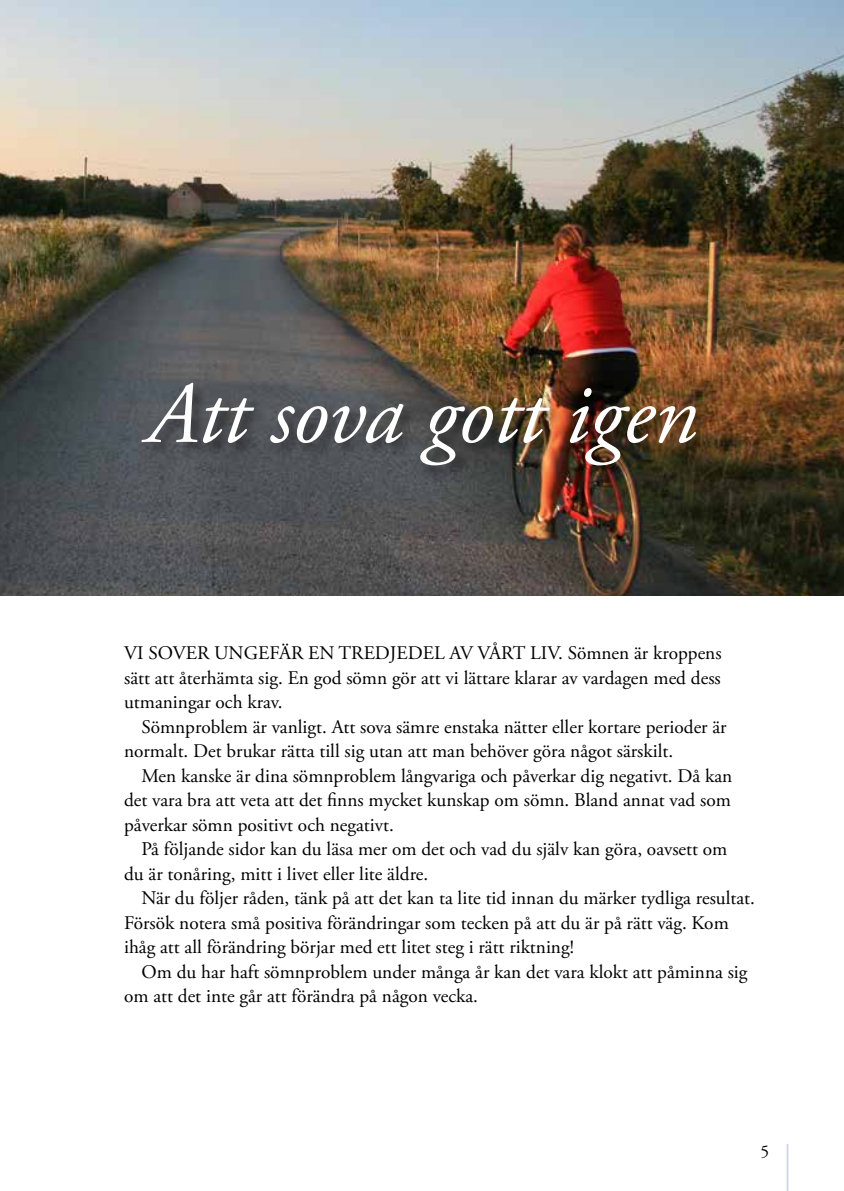
<style>
.page{position:relative;width:844px;height:1191px;background:#fff}
.page>*{position:absolute;margin:0;border:0;box-sizing:border-box;transform-origin:0 0}
.t1{font:italic 87.5px "Adobe Garamond Pro";color:#fff}
.t2{font:19.25px/24.5px "Adobe Garamond Pro";color:#000}
.t3{font:17.5px "Adobe Garamond Pro";color:#000}
</style>
<div class="page">
<hr style="left:786px;top:1143px;width:2px;height:48px;background:#cdd5e4">
<img style="left:0;top:0;width:843px;height:595px">
<div style="left:140px;top:380px;width:571px;height:102px;background:#000;opacity:.5"></div>
<p class="t1" style="left:146px;top:361px;width:552px">Att sova gott igen</p>
<p class="t2" style="left:124px;top:641px;width:599px;text-align:justify">VI SOVER UNGEFÄR EN TREDJEDEL AV VÅRT LIV. Sömnen är kroppens sätt att återhämta sig. En god sömn gör att vi lättare klarar av vardagen med dess utmaningar och krav.</p>
<p class="t2" style="left:124px;top:715px;width:604px;text-indent:17px">Sömnproblem är vanligt. Att sova sämre enstaka nätter eller kortare perioder är normalt. Det brukar rätta till sig utan att man behöver göra något särskilt.</p>
<p class="t2" style="left:124px;top:764px;width:609px;text-align:justify;text-indent:17px">Men kanske är dina sömnproblem långvariga och påverkar dig negativt. Då kan det vara bra att veta att det fnns mycket kunskap om sömn. Bland annat vad som påverkar sömn positivt och negativt.</p>
<p class="t2" style="left:124px;top:837px;width:604px;text-indent:17px">På följande sidor kan du läsa mer om det och vad du själv kan göra, oavsett om du är tonåring, mitt i livet eller lite äldre.</p>
<p class="t2" style="left:124px;top:886px;width:632px;text-indent:17px">När du följer råden, tänk på att det kan ta lite tid innan du märker tydliga resultat.<br>Försök notera små positiva förändringar som tecken på att du är på rätt väg. Kom ihåg att all förändring börjar med ett litet steg i rätt riktning!</p>
<p class="t2" style="left:124px;top:960px;width:624px;text-indent:17px">Om du har haft sömnproblem under många år kan det vara klokt att påminna sig om att det inte går att förändra på någon vecka.</p>
<p class="t3" style="left:760px;top:1140px;width:10px">5</p>
</div>
